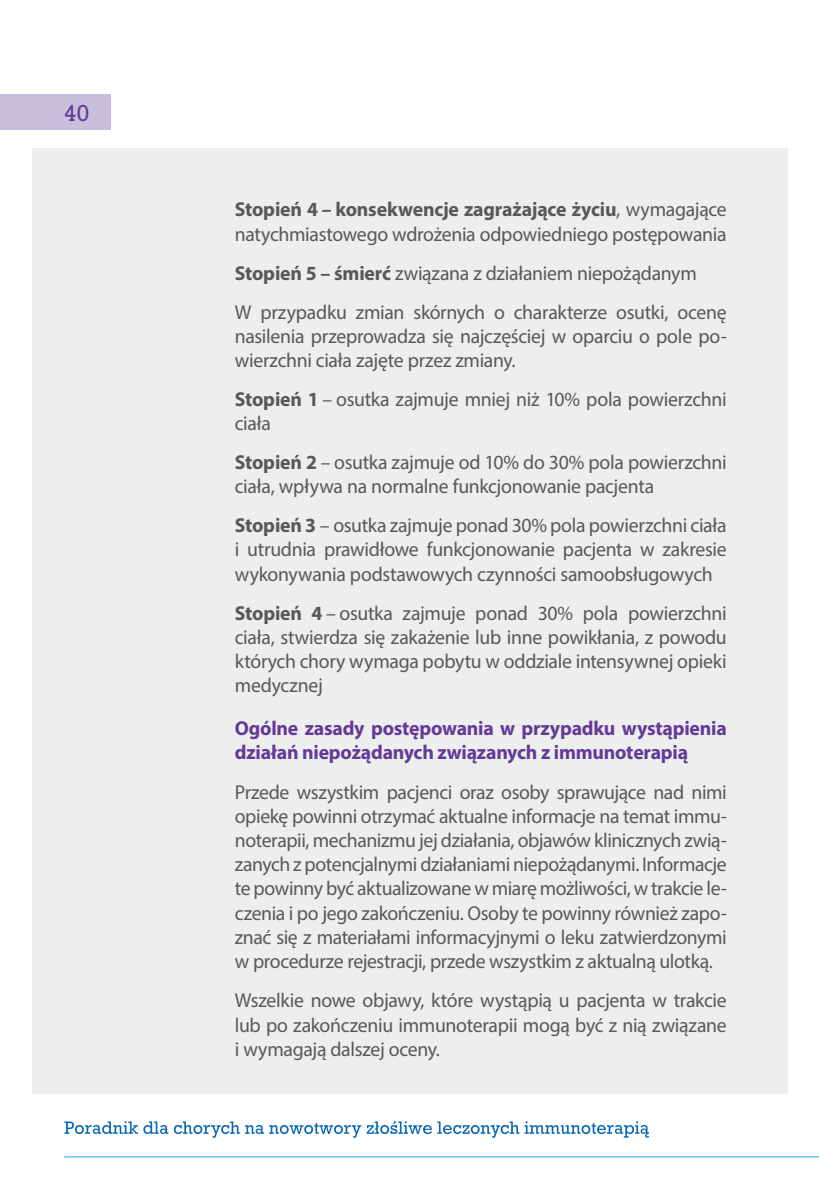
<style>
.page{position:relative;width:819px;height:1191px;background:#fff}
.page>*{position:absolute;margin:0;border:0;box-sizing:border-box;transform-origin:0 0}
.t1{font:23.45px "Rockwell Std";color:#633a96}
.t2{font:20.12px/24.2px "Myriad Pro";letter-spacing:-.015em;color:#57585a}
.t3{font:700 20.12px/24.2px "Myriad Pro";letter-spacing:-.01em;color:#633a96}
.s1{font-weight:700}
</style>
<div class="page">
<div style="left:32px;top:148px;width:755px;height:945px;background:#eeeeef"></div>
<div style="left:0;top:94px;width:111px;height:36px;background:#c9bfdd"></div>
<svg style="left:65px;top:1121px;width:584px;height:16px"></svg>
<hr style="left:64px;top:1156px;width:755px;height:1px;background:#73c7f0">
<p class="t1" style="left:64px;top:100px;width:26px">40</p>
<p class="t2" style="left:235px;top:197px;width:493px"><span class="s1">Stopień 4 – konsekwencje zagrażające życiu</span>, wymagające natychmiastowego wdrożenia odpowiedniego postępowania</p>
<p class="t2" style="left:235px;top:253px;width:493px;line-height:39px"><span class="s1">Stopień 5 – śmierć</span> związana z działaniem niepożądanym<br>W przypadku zmian skórnych o charakterze osutki, ocenę</p>
<p class="t2" style="left:235px;top:323px;width:493px">nasilenia przeprowadza się najczęściej w oparciu o pole po&shy;wierzchni ciała zajęte przez zmiany.</p>
<p class="t2" style="left:235px;top:387px;width:493px"><span class="s1">Stopień 1</span> – osutka zajmuje mniej niż 10% pola powierzchni ciała</p>
<p class="t2" style="left:235px;top:450px;width:493px"><span class="s1">Stopień 2</span> – osutka zajmuje od 10% do 30% pola powierzchni ciała, wpływa na normalne funkcjonowanie pacjenta</p>
<p class="t2" style="left:235px;top:513px;width:493px;text-align:justify"><span class="s1">Stopień 3</span> – osutka zajmuje ponad 30% pola powierzchni ciała i utrudnia prawidłowe funkcjonowanie pacjenta w zakresie wykonywania podstawowych czynności samoobsługowych</p>
<p class="t2" style="left:235px;top:600px;width:493px;text-align:justify"><span class="s1">Stopień 4</span> – osutka zajmuje ponad 30% pola powierzchni ciała, stwierdza się zakażenie lub inne powikłania, z powodu których chory wymaga pobytu w oddziale intensywnej opieki medycznej</p>
<p class="t3" style="left:235px;top:715px;width:493px">Ogólne zasady postępowania w przypadku wystąpienia działań niepożądanych związanych z immunoterapią</p>
<p class="t2" style="left:235px;top:779px;width:493px;text-align:justify">Przede wszystkim pacjenci oraz osoby sprawujące nad nimi opiekę powinni otrzymać aktualne informacje na temat immu&shy;noterapii, mechanizmu jej działania, objawów klinicznych zwią&shy;zanych z potencjalnymi działaniami niepożądanymi. Informacje te powinny być aktualizowane w miarę możliwości, w trakcie le&shy;czenia i po jego zakończeniu. Osoby te powinny również zapo&shy;znać się z materiałami informacyjnymi o leku zatwierdzonymi w procedurze rejestracji, przede wszystkim z aktualną ulotką.</p>
<p class="t2" style="left:235px;top:988px;width:493px;text-align:justify">Wszelkie nowe objawy, które wystąpią u pacjenta w trakcie lub po zakończeniu immunoterapii mogą być z nią związane i wymagają dalszej oceny.</p>
</div>
